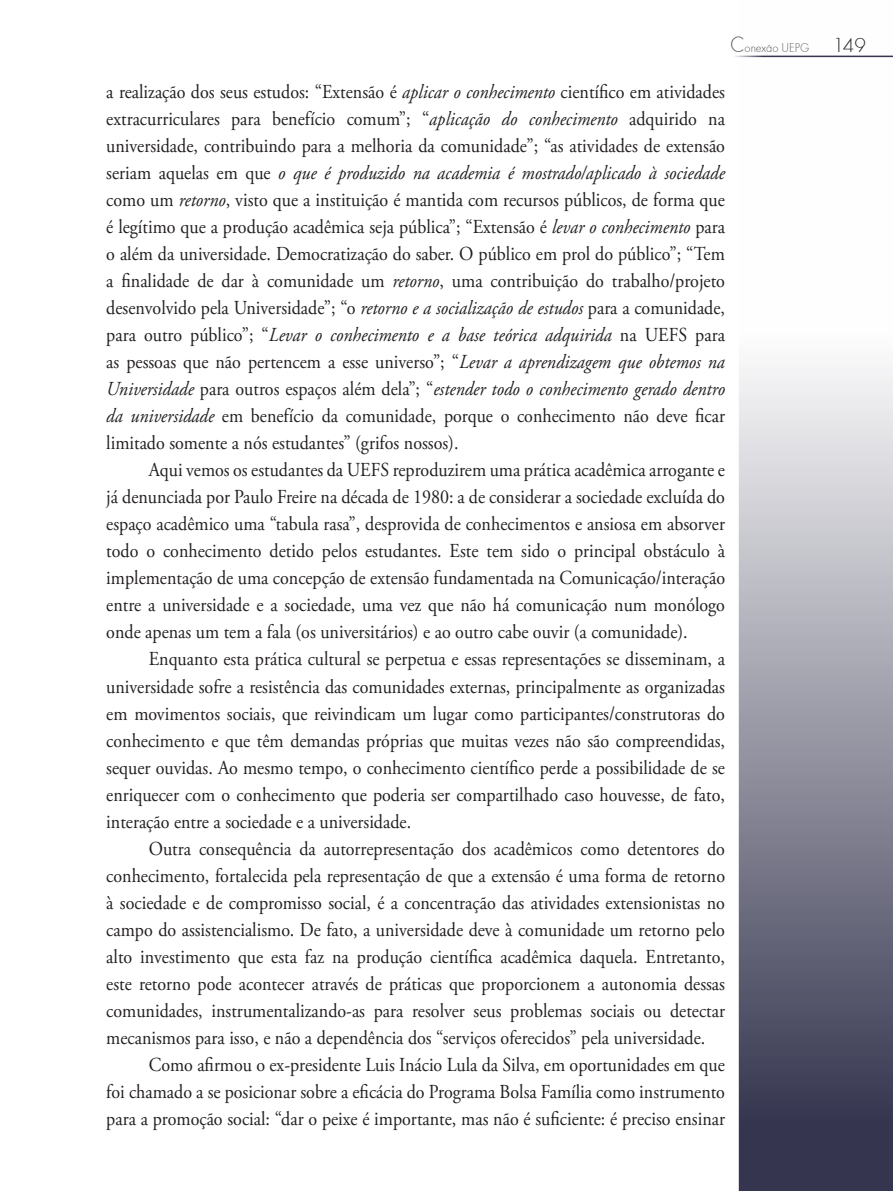
<style>
.page{position:relative;width:893px;height:1191px;background:#fff}
.page>*{position:absolute;margin:0;border:0;box-sizing:border-box;transform-origin:0 0}
.t1{font:21px "Futura TEE Ligh";color:#231f20}
.t2{font:19.8px/27px "Adobe Garamond Pro";color:#231f20;text-align:justify;scale:.91 1}
.t3{font:13.2px "Futura TEE Ligh";color:#57585a;scale:.91 1}
.s1{font-size:23.1px}
.s2{font-style:italic}
</style>
<div class="page">
<svg style="left:739px;top:55px;width:154px;height:1136px"></svg>
<hr style="left:730px;top:56px;width:163px;height:1px;background:#35354f">
<p class="t3" style="left:730px;top:40px;width:88px"><span class="s1">C</span>onexao UEPG</p>
<p class="t3" style="left:768px;top:36px;width:4px">-</p>
<p class="t1" style="left:833px;top:33px;width:35px">149</p>
<p class="t2" style="left:106px;top:79px;width:681px">a realização dos seus estudos: “Extensão é <span class="s2">aplicar o conhecimento</span> científico em atividades extracurriculares para benefício comum”; “<span class="s2">aplicação do conhecimento</span> adquirido na universidade, contribuindo para a melhoria da comunidade”; “as atividades de extensão seriam aquelas em que <span class="s2">o que é produzido na academia é mostrado/aplicado à sociedade </span>como um <span class="s2">retorno</span>, visto que a instituição é mantida com recursos públicos, de forma que é legítimo que a produção acadêmica seja pública”; “Extensão é <span class="s2">levar o conhecimento</span> para o além da universidade. Democratização do saber. O público em prol do público”; “Tem a finalidade de dar à comunidade um <span class="s2">retorno</span>, uma contribuição do trabalho/projeto desenvolvido pela Universidade”; “o <span class="s2">retorno e a socialização de estudos</span> para a comunidade, para outro público”; “<span class="s2">Levar o conhecimento e a base teórica adquirida</span> na UEFS para as pessoas que não pertencem a esse universo”; “<span class="s2">Levar a aprendizagem que obtemos na Universidade</span> para outros espaços além dela”; “<span class="s2">estender todo o conhecimento gerado dentro da universidade</span> em benefício da comunidade, porque o conhecimento não deve ficar limitado somente a nós estudantes” (grifos nossos).</p>
<p class="t2" style="left:106px;top:457px;width:681px;text-indent:43px">Aqui vemos os estudantes da UEFS reproduzirem uma prática acadêmica arrogante e já denunciada por Paulo Freire na década de 1980: a de considerar a sociedade excluída do espaço acadêmico uma “tabula rasa”, desprovida de conhecimentos e ansiosa em absorver todo o conhecimento detido pelos estudantes. Este tem sido o principal obstáculo à implementação de uma concepção de extensão fundamentada na Comunicação/interação entre a universidade e a sociedade, uma vez que não há comunicação num monólogo onde apenas um tem a fala (os universitários) e ao outro cabe ouvir (a comunidade).</p>
<p class="t2" style="left:106px;top:646px;width:681px;text-indent:43px">Enquanto esta prática cultural se perpetua e essas representações se disseminam, a universidade sofre a resistência das comunidades externas, principalmente as organizadas em movimentos sociais, que reivindicam um lugar como participantes/construtoras do conhecimento e que têm demandas próprias que muitas vezes não são compreendidas, sequer ouvidas. Ao mesmo tempo, o conhecimento científico perde a possibilidade de se enriquecer com o conhecimento que poderia ser compartilhado caso houvesse, de fato, interação entre a sociedade e a universidade.</p>
<p class="t2" style="left:149px;top:835px;width:635px">Outra consequência da autorrepresentação dos acadêmicos como detentores do</p>
<p class="t2" style="left:106px;top:862px;width:681px">conhecimento, fortalecida pela representação de que a extensão é uma forma de retorno</p>
<p class="t2" style="left:106px;top:889px;width:681px">à sociedade e de compromisso social, é a concentração das atividades extensionistas no</p>
<p class="t2" style="left:106px;top:916px;width:681px">campo do assistencialismo. De fato, a universidade deve à comunidade um retorno pelo</p>
<p class="t2" style="left:106px;top:943px;width:681px">alto investimento que esta faz na produção científica acadêmica daquela. Entretanto,</p>
<p class="t2" style="left:106px;top:970px;width:681px">este retorno pode acontecer através de práticas que proporcionem a autonomia dessas</p>
<p class="t2" style="left:106px;top:997px;width:681px">comunidades, instrumentalizando-as para resolver seus problemas sociais ou detectar</p>
<p class="t2" style="left:106px;top:1024px;width:660px">mecanismos para isso, e não a dependência dos “serviços oferecidos” pela universidade.</p>
<p class="t2" style="left:149px;top:1051px;width:635px">Como afirmou o ex-presidente Luis Inácio Lula da Silva, em oportunidades em que</p>
<p class="t2" style="left:106px;top:1078px;width:681px">foi chamado a se posicionar sobre a eficácia do Programa Bolsa Família como instrumento</p>
<p class="t2" style="left:106px;top:1105px;width:681px">para a promoção social: “dar o peixe é importante, mas não é suficiente: é preciso ensinar</p>
</div>
